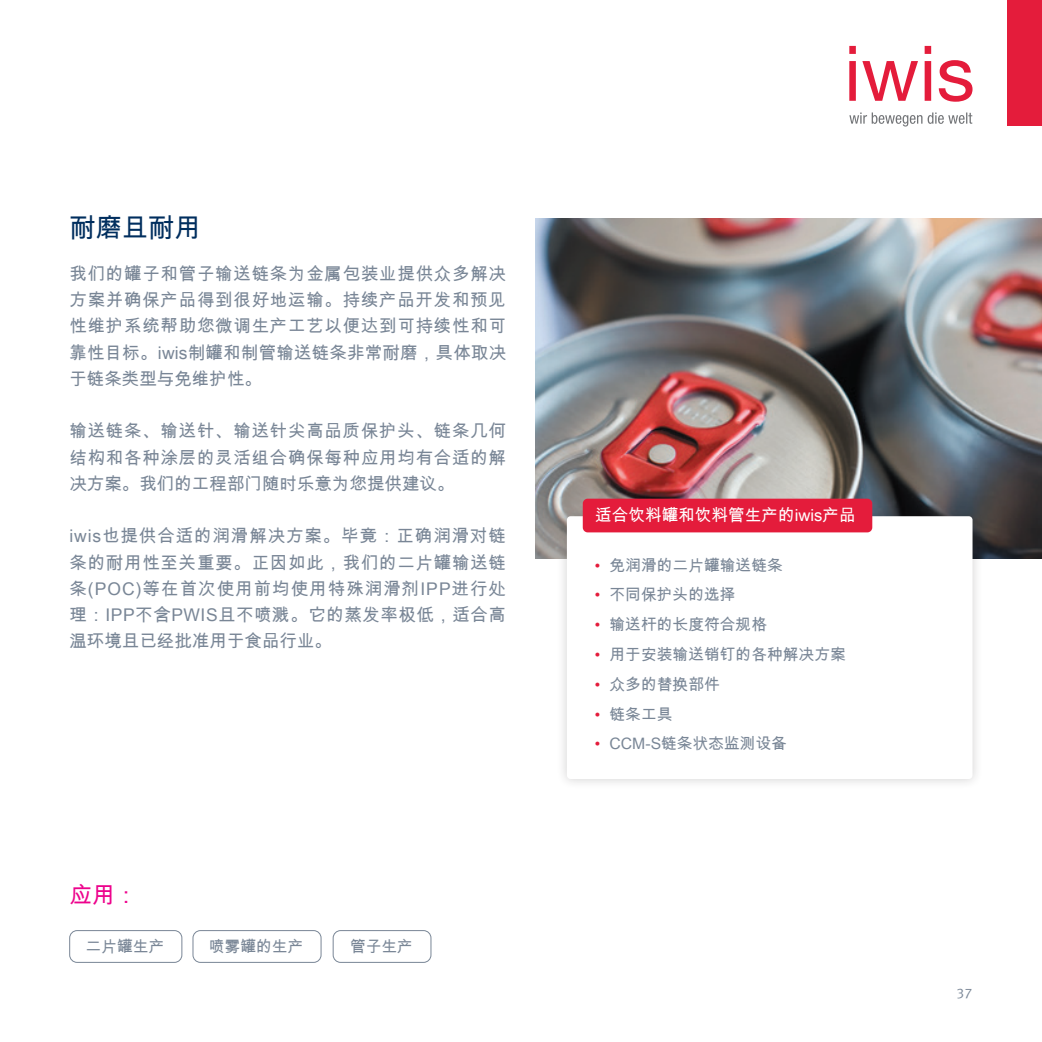
<style>
.page{position:relative;width:1042px;height:1042px;background:#fff}
.page>*{position:absolute;margin:0;border:0;box-sizing:border-box;transform-origin:0 0}
.Überschrift_DE{font:26.25px "Arial Unicode MS";color:#002e5e}
.t1{font:22.75px "Arial Unicode MS";color:#ed028c}
.t2{font:17.5px/26.2px "Arial Unicode MS";letter-spacing:.01em;color:#798696;text-align:justify}
.Aufzählung_DE{font:16.62px "Arial Unicode MS";color:#fff}
.Auflzählung{font:15.75px "Arial Unicode MS";color:#798696}
.t3{font:14px "Meta OT";color:#798696}
.s1{color:#e41c3b}
</style>
<div class="page">
<div style="left:1007px;top:0;width:35px;height:126px;background:#e41c3b"></div>
<svg style="left:849px;top:112px;width:123px;height:14px"></svg>
<svg style="left:849px;top:46px;width:123px;height:56px"></svg>
<img style="left:536px;top:218px;width:506px;height:341px">
<div style="left:556px;top:506px;width:427px;height:284px;background:#231f20;opacity:.2"></div>
<div style="left:567px;top:516px;width:405px;height:263px;background:#fff;border-radius:4px"></div>
<div style="left:583px;top:499px;width:289px;height:33px;background:#e41c3b;border-radius:5px"></div>
<div style="left:69px;top:930px;width:113px;height:32px;border:1px solid #798696;border-radius:7px"></div>
<div style="left:193px;top:930px;width:128px;height:32px;border:1px solid #798696;border-radius:7px"></div>
<div style="left:333px;top:930px;width:98px;height:32px;border:1px solid #798696;border-radius:7px"></div>
<p class="Überschrift_DE" style="left:69px;top:209px;width:133px">耐磨且耐用</p>
<p class="t2" style="left:69px;top:260px;width:438px">我们的罐子和管子输送链条为金属包装业提供众多解决方案并确保产品得到很好地运输。持续产品开发和预见性维护系统帮助您微调生产工艺以便达到可持续性和可靠性目标。iwis制罐和制管输送链条非常耐磨，具体取决于链条类型与免维护性。</p>
<p class="t2" style="left:69px;top:418px;width:438px">输送链条、输送针、输送针尖高品质保护头、链条几何结构和各种涂层的灵活组合确保每种应用均有合适的解决方案。我们的工程部门随时乐意为您提供建议。</p>
<p class="t2" style="left:69px;top:523px;width:438px">iwis也提供合适的润滑解决方案。毕竟：正确润滑对链条的耐用性至关重要。正因如此，我们的二片罐输送链条(POC)等在首次使用前均使用特殊润滑剂IPP进行处理：IPP不含PWIS且不喷溅。它的蒸发率极低，适合高温环境且已经批准用于食品行业。</p>
<p class="t1" style="left:69px;top:879px;width:70px">应用：</p>
<p class="Auflzählung" style="left:86px;top:935px;width:80px">二片罐生产</p>
<p class="Auflzählung" style="left:209px;top:935px;width:96px">喷雾罐的生产</p>
<p class="Auflzählung" style="left:350px;top:935px;width:64px">管子生产</p>
<p class="Aufzählung_DE" style="left:595px;top:503px;width:262px">适合饮料罐和饮料管生产的iwis产品</p>
<p class="Auflzählung" style="left:595px;top:554px;width:190px"><span class="s1">•</span> 免润滑的二片罐输送链条</p>
<p class="Auflzählung" style="left:595px;top:583px;width:142px"><span class="s1">•</span> 不同保护头的选择</p>
<p class="Auflzählung" style="left:595px;top:613px;width:174px"><span class="s1">•</span> 输送杆的长度符合规格</p>
<p class="Auflzählung" style="left:595px;top:643px;width:253px"><span class="s1">•</span> 用于安装输送销钉的各种解决方案</p>
<p class="Auflzählung" style="left:595px;top:673px;width:127px"><span class="s1">•</span> 众多的替换部件</p>
<p class="Auflzählung" style="left:595px;top:702px;width:79px"><span class="s1">•</span> 链条工具</p>
<p class="Auflzählung" style="left:595px;top:732px;width:194px"><span class="s1">•</span> CCM-S链条状态监测设备</p>
<p class="t3" style="left:956px;top:984px;width:17px">37</p>
</div>
